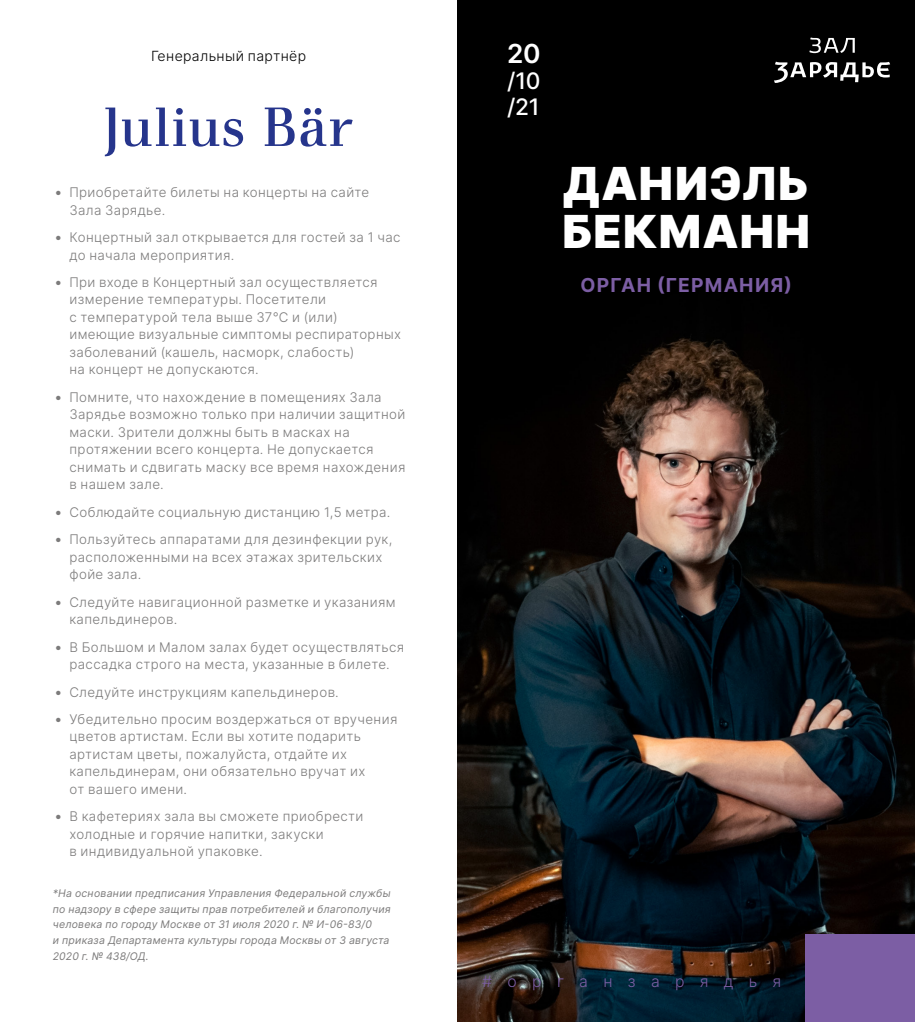
<style>
.page{position:relative;width:915px;height:1022px;background:#fff}
.page>*{position:absolute;margin:0;border:0;box-sizing:border-box;transform-origin:0 0}
.t1{font:900 45.5px/47.6px "Inter";letter-spacing:.035em;color:#fff}
.t2{font:600 26.25px "Inter";color:#fff}
.t3{font:500 22.75px/26.2px "Inter";color:#fff}
.t4{font:700 19.25px "Inter";letter-spacing:.06em;color:#7c5ea4}
.t5{font:300 15.75px "Inter";letter-spacing:.975em;color:#7c5ea4}
.t6{font:300 14px "Inter";letter-spacing:.025em;color:#000}
.t7{font:300 13.3px/17.5px "Inter";letter-spacing:.03em;color:#7c7b7b}
.t8{font:italic 10.5px/15.8px "Inter";letter-spacing:.02em;color:#7c7b7b}
.s1{font-weight:400;font-size:14px}
</style>
<div class="page">
<img style="left:457px;top:0;width:458px;height:1022px">
<svg style="left:774px;top:62px;width:116px;height:21px"></svg>
<svg style="left:809px;top:37px;width:46px;height:16px"></svg>
<svg style="left:265px;top:108px;width:30px;height:38px"></svg>
<svg style="left:301px;top:119px;width:52px;height:28px"></svg>
<svg style="left:122px;top:108px;width:121px;height:39px"></svg>
<div style="left:176px;top:108px;width:7px;height:7px;background:#26358c;border-radius:50%"></div>
<div style="left:304px;top:108px;width:7px;height:7px;background:#26358c;border-radius:50%"></div>
<div style="left:315px;top:108px;width:6px;height:7px;background:#26358c;border-radius:50%"></div>
<svg style="left:105px;top:108px;width:10px;height:48px"></svg>
<div style="left:806px;top:935px;width:109px;height:87px;background:#7c5ea4"></div>
<p class="t6" style="left:151px;top:46px;width:156px">Генеральный партнёр</p>
<p class="t7" style="left:69px;top:183px;width:301px;text-indent:-15px"><span class="s1">•</span> Приобретайте билеты на концерты на сайте<br>Зала Зарядье.</p>
<p class="t7" style="left:69px;top:228px;width:332px;text-indent:-15px"><span class="s1">•</span> Концертный зал открывается для гостей за 1 час до начала мероприятия.</p>
<p class="t7" style="left:69px;top:273px;width:333px;text-indent:-15px"><span class="s1">•</span> При входе в Концертный зал осуществляется измерение температуры. Посетители<br>с температурой тела выше 37°С и (или) имеющие визуальные симптомы респираторных заболеваний (кашель, насморк, слабость)<br>на концерт не допускаются.</p>
<p class="t7" style="left:69px;top:388px;width:337px;text-indent:-15px"><span class="s1">•</span> Помните, что нахождение в помещениях Зала Зарядье возможно только при наличии защитной маски. Зрители должны быть в масках на протяжении всего концерта. Не допускается снимать и сдвигать маску все время нахождения в нашем зале.</p>
<p class="t7" style="left:55px;top:503px;width:337px"><span class="s1">•</span> Соблюдайте социальную дистанцию 1,5 метра.</p>
<p class="t7" style="left:69px;top:530px;width:324px;text-indent:-15px"><span class="s1">•</span> Пользуйтесь аппаратами для дезинфекции рук, расположенными на всех этажах зрительских фойе зала.</p>
<p class="t7" style="left:69px;top:593px;width:328px;text-indent:-15px"><span class="s1">•</span> Следуйте навигационной разметке и указаниям капельдинеров.</p>
<p class="t7" style="left:55px;top:638px;width:351px;text-align:center"><span class="s1">•</span> В Большом и Малом залах будет осуществляться рассадка строго на места, указанные в билете.</p>
<p class="t7" style="left:55px;top:683px;width:286px"><span class="s1">•</span> Следуйте инструкциям капельдинеров.</p>
<p class="t7" style="left:69px;top:710px;width:329px;text-indent:-15px"><span class="s1">•</span> Убедительно просим воздержаться от вручения цветов артистам. Если вы хотите подарить артистам цветы, пожалуйста, отдайте их капельдинерам, они обязательно вручат их<br>от вашего имени.</p>
<p class="t7" style="left:69px;top:808px;width:295px;text-indent:-15px"><span class="s1">•</span> В кафетериях зала вы сможете приобрести холодные и горячие напитки, закуски<br>в индивидуальной упаковке.</p>
<p class="t8" style="left:53px;top:885px;width:339px">*На основании предписания Управления Федеральной службы по надзору в сфере защиты прав потребителей и благополучия человека по городу Москве от 31 июля 2020 г. № И-06-83/0<br>и приказа Департамента культуры города Москвы от 3 августа 2020 г. № 438/ОД.</p>
<h2 class="t2" style="left:507px;top:34px;width:35px">20</h2>
<h3 class="t3" style="left:507px;top:67px;width:35px">/10 /21</h3>
<h1 class="t1" style="left:562px;top:158px;width:249px">ДАНИЭЛЬ<br>БЕКМАНН</h1>
<h3 class="t4" style="left:580px;top:271px;width:213px">ОРГАН (ГЕРМАНИЯ)</h3>
<p class="t5" style="left:482px;top:970px;width:300px">#органзарядья</p>
</div>
